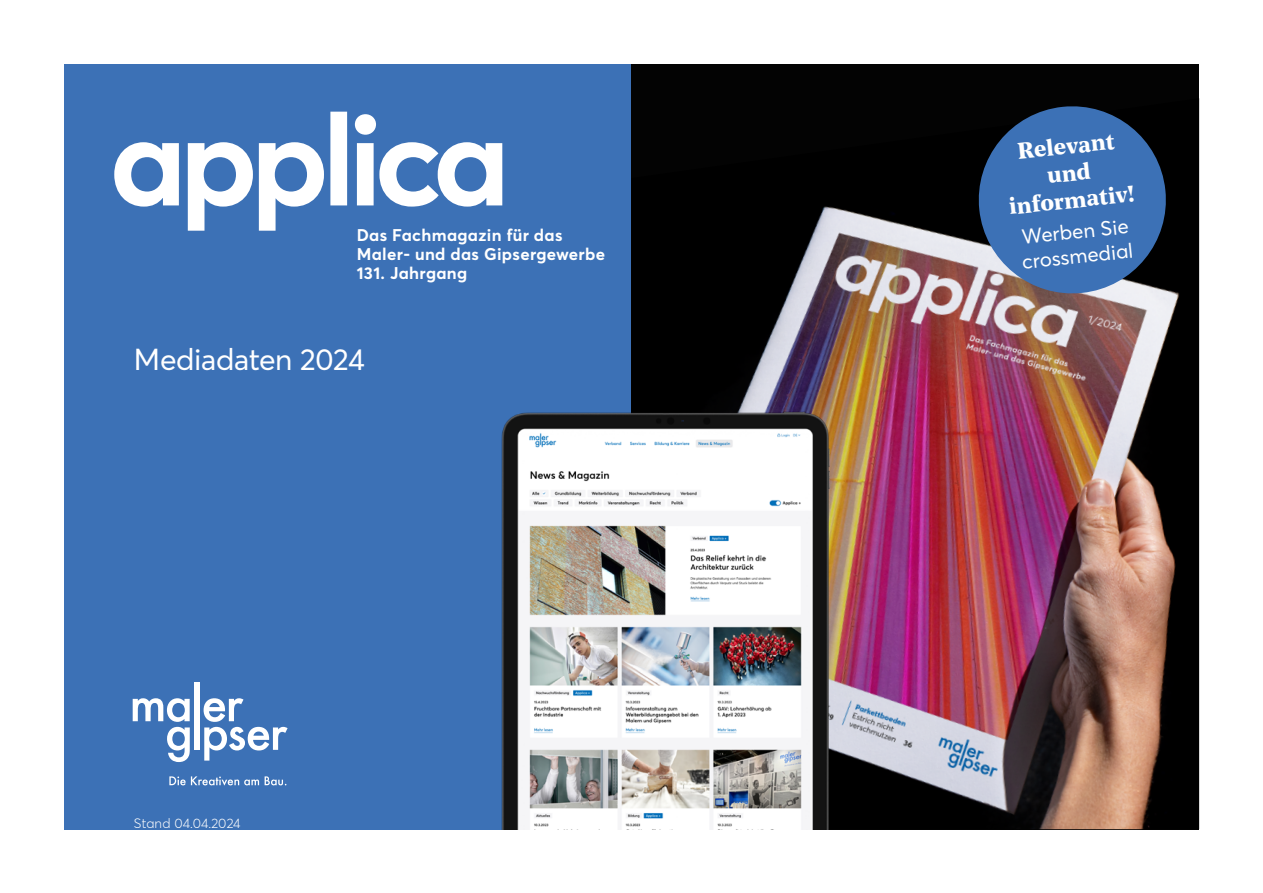
<style>
.page{position:relative;width:1263px;height:893px;background:#fff}
.page>*{position:absolute;margin:0;border:0;box-sizing:border-box;transform-origin:0 0}
.t1{font:30px "Averta";letter-spacing:-.01em;color:#fff}
.t2{font:700 22.65px/27.2px "Noe Text";color:#fff;text-align:center}
.t3{font:20.4px/24.5px "Averta";color:#fff}
.t4{font:700 16.8px/19.4px "Averta";letter-spacing:.02em;color:#fff}
.t5{font:300 13.5px "Averta";letter-spacing:.01em;color:#fff}
</style>
<div class="page">
<div style="left:64px;top:64px;width:567px;height:765px;background:#3c71b6"></div>
<div style="left:631px;top:64px;width:568px;height:765px;background:#030303"></div>
<img style="left:779px;top:206px;width:400px;height:623px">
<svg style="left:974px;top:106px;width:197px;height:192px"></svg>
<svg style="left:114px;top:112px;width:388px;height:119px"></svg>
<svg style="left:133px;top:698px;width:57px;height:64px"></svg>
<div style="left:194px;top:682px;width:6px;height:68px;background:#fff"></div>
<svg style="left:204px;top:698px;width:84px;height:63px"></svg>
<svg style="left:169px;top:776px;width:90px;height:10px"></svg>
<svg style="left:265px;top:776px;width:21px;height:9px"></svg>
<img style="left:501px;top:315px;width:398px;height:514px">
<p class="t4" style="left:357px;top:224px;width:250px">Das Fachmagazin für das<br>Maler- und das Gipsergewerbe<br>131. Jahrgang</p>
<h1 class="t1" style="left:134px;top:338px;width:233px">Mediadaten 2024</h1>
<p class="t5" style="left:134px;top:814px;width:108px">Stand 04.04.2024</p>
<h2 class="t2" style="left:1002px;top:138px;width:128px;rotate:-6deg">Relevant und informativ!</h2>
<p class="t3" style="left:1018px;top:224px;width:113px;rotate:-6deg">Werben Sie crossmedial</p>
</div>
